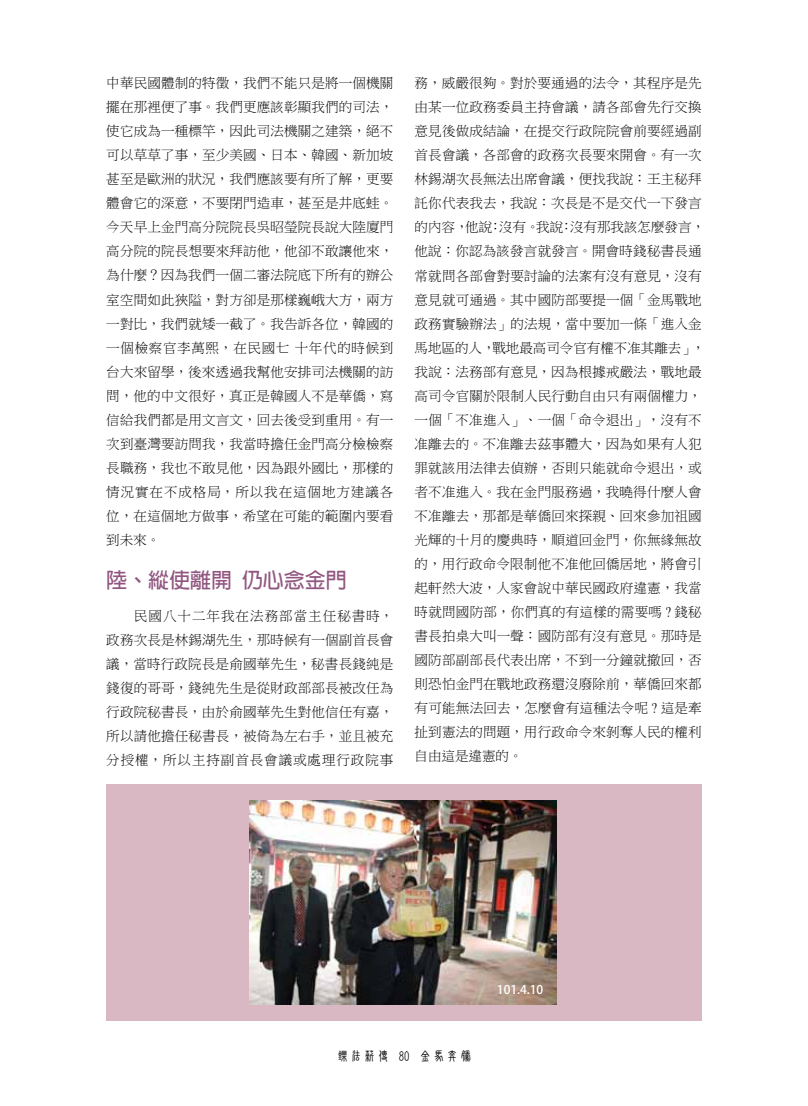
<style>
.page{position:relative;width:808px;height:1106px;background:#fff}
.page>*{position:absolute;margin:0;border:0;box-sizing:border-box;transform-origin:0 0}
.t1{font:700 21px "Adobe Fan Heiti Std";color:#925780}
.t2{font:13.5px/24px "P Ming Li U";letter-spacing:.015em;color:#000;text-align:justify}
.t3{font:13.5px "DF New Chuan Md HKP BF";color:#000}
.t4{font:700 12px "Adobe Fan Heiti Std";color:#fff}
</style>
<div class="page">
<div style="left:106px;top:784px;width:596px;height:236px;background:#d9b8c3"></div>
<img style="left:250px;top:800px;width:306px;height:205px">
<p class="t2" style="left:106px;top:71px;width:289px">中華民國體制的特徵，我們不能只是將一個機關擺在那裡便了事。我們更應該彰顯我們的司法，使它成為一種標竿，因此司法機關之建築，絕不可以草草了事，至少美國、日本、韓國、新加坡甚至是歐洲的狀況，我們應該要有所了解，更要體會它的深意，不要閉門造車，甚至是井底蛙。今天早上金門高分院院長吳昭瑩院長說大陸廈門高分院的院長想要來拜訪他，他卻不敢讓他來，為什麼？因為我們一個二審法院底下所有的辦公室空間如此狹隘，對方卻是那樣巍峨大方，兩方一對比，我們就矮一截了。我告訴各位，韓國的一個檢察官李萬熙，在民國七 十年代的時候到台大來留學，後來透過我幫他安排司法機關的訪問，他的中文很好，真正是韓國人不是華僑，寫信給我們都是用文言文，回去後受到重用。有一次到臺灣要訪問我，我當時擔任金門高分檢檢察長職務，我也不敢見他，因為跟外國比，那樣的情況實在不成格局，所以我在這個地方建議各位，在這個地方做事，希望在可能的範圍內要看到未來。</p>
<h1 class="t1" style="left:106px;top:567px;width:242px">陸、縱使離開 仍心念金門</h1>
<p class="t2" style="left:106px;top:604px;width:289px;text-indent:28px">民國八十二年我在法務部當主任秘書時，政務次長是林錫湖先生，那時候有一個副首長會議，當時行政院長是俞國華先生，秘書長錢純是錢復的哥哥，錢純先生是從財政部部長被改任為行政院秘書長，由於俞國華先生對他信任有嘉，所以請他擔任秘書長，被倚為左右手，並且被充分授權，所以主持副首長會議或處理行政院事</p>
<p class="t2" style="left:415px;top:71px;width:292px;text-align:left">務，威嚴很夠。對於要通過的法令，其程序是先由某一位政務委員主持會議，請各部會先行交換意見後做成結論，在提交行政院院會前要經過副首長會議，各部會的政務次長要來開會。有一次林錫湖次長無法出席會議，便找我說：王主秘拜託你代表我去，我說：次長是不是交代一下發言的內容，他說：沒有。我說：沒有那我該怎麼發言，他說：你認為該發言就發言。開會時錢秘書長通常就問各部會對要討論的法案有沒有意見，沒有意見就可通過。其中國防部要提一個「金馬戰地政務實驗辦法」的法規，當中要加一條「進入金馬地區的人，戰地最高司令官有權不准其離去」，我說：法務部有意見，因為根據戒嚴法，戰地最高司令官關於限制人民行動自由只有兩個權力，一個「不准進入」、一個「命令退出」，沒有不准離去的。不准離去茲事體大，因為如果有人犯罪就該用法律去偵辦，否則只能就命令退出，或者不准進入。我在金門服務過，我曉得什麼人會不准離去，那都是華僑回來探親、回來參加祖國光輝的十月的慶典時，順道回金門，你無緣無故的，用行政命令限制他不准他回僑居地，將會引起軒然大波，人家會說中華民國政府違憲，我當時就問國防部，你們真的有這樣的需要嗎 ? 錢秘書長拍桌大叫一聲：國防部有沒有意見。那時是國防部副部長代表出席，不到一分鐘就撤回，否則恐怕金門在戰地政務還沒廢除前，華僑回來都有可能無法回去，怎麼會有這種法令呢 ? 這是牽扯到憲法的問題，用行政命令來剝奪人民的權利自由這是違憲的。</p>
<p class="t4" style="left:497px;top:982px;width:48px">101.4.10</p>
<p class="t3" style="left:336px;top:1049px;width:138px">鑠法薪傳 80 金馬奔騰</p>
</div>
